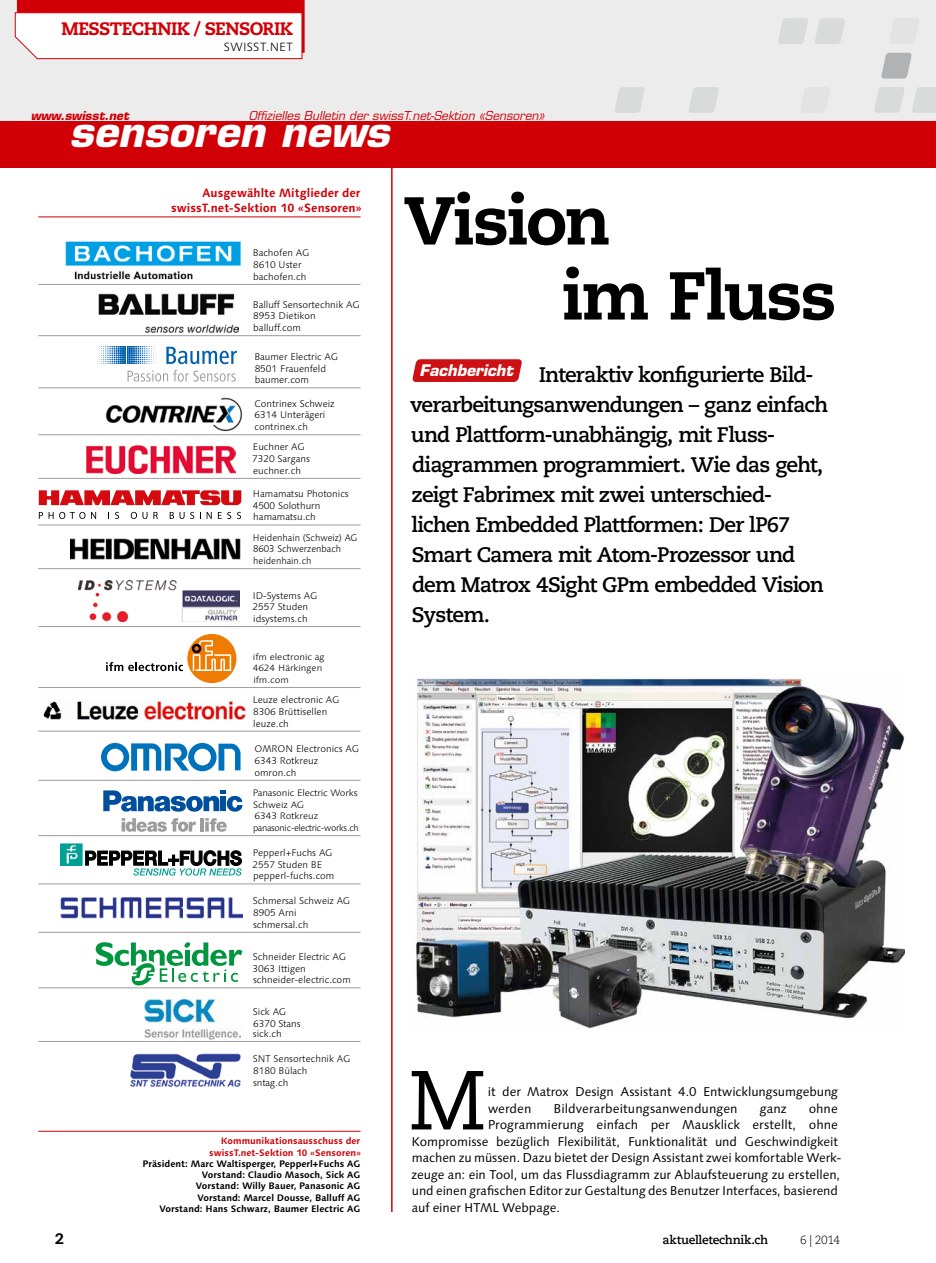
<style>
.page{position:relative;width:936px;height:1263px;background:#fff}
.page>*{position:absolute;margin:0;border:0;box-sizing:border-box;transform-origin:0 0}
.t1{font:83.4px "Caecilia";color:#000}
.t2{font:800 67.5px/75px "Caecilia";letter-spacing:-.035em;color:#000}
.t3{font:italic 700 42px "Eurostile";color:#fff}
.t4{font:700 21px/30px "Caecilia";letter-spacing:-.04em;color:#000}
.t5{font:800 18px "Caecilia";letter-spacing:-.035em;color:#d10007}
.t6{font:800 15px "Caecilia Com 85";color:#000}
.t7{font:12.75px/16.5px "Linotype Syntax";letter-spacing:-.005em;color:#000}
.t8{font:700 12px/15px "Linotype Syntax";color:#d10007;text-align:right}
.t9{font:italic 12px "Eurostile";color:#d10007}
.t10{font:700 12px "Caecilia Com 75";letter-spacing:-.015em;color:#000}
.t11{font:italic 700 12px "Eurostile";color:#d10007}
.t12{font:300 12px "Linotype Syntax";letter-spacing:.025em;color:#000}
.t13{font:300 12px "Caecilia Com 45";color:#000}
.t14{font:300 9.75px/11.7px "Linotype Syntax";color:#000}
.t15{font:300 9.75px/11.7px "Linotype Syntax";color:#000;scale:.95 1}
.t16{font:700 9.3px/11.2px "Linotype Syntax";color:#000;text-align:right}
.t17{font:300 9.3px/11.7px "Linotype Syntax";letter-spacing:-.01em;color:#000;scale:1.04 1}
.t18{font:700 9.3px/11.2px "Linotype Syntax";color:#d10007;text-align:right}
.t19{font:300 9.15px/11.7px "Linotype Syntax";color:#000;scale:1.06 1}
</style>
<div class="page">
<hr style="left:391px;top:156px;width:1px;height:1056px;background:#d10007">
<div style="left:0;top:0;width:935px;height:123px;background:#ececec"></div>
<svg style="left:778px;top:18px;width:30px;height:26px"></svg>
<svg style="left:815px;top:18px;width:30px;height:26px"></svg>
<svg style="left:881px;top:53px;width:30px;height:26px"></svg>
<svg style="left:615px;top:87px;width:30px;height:26px"></svg>
<svg style="left:689px;top:87px;width:30px;height:26px"></svg>
<svg style="left:874px;top:87px;width:30px;height:26px"></svg>
<svg style="left:912px;top:87px;width:23px;height:26px"></svg>
<svg style="left:15px;top:0;width:290px;height:59px;background:#f3bfc1"></svg>
<div style="left:0;top:121px;width:935px;height:46px;background:#d10007"></div>
<svg style="left:412px;top:359px;width:109px;height:23px;background:#cf1b1d"></svg>
<img style="left:411px;top:677px;width:493px;height:352px">
<hr style="left:38px;top:1131px;width:322px;height:1px;background:#d10007">
<hr style="left:38px;top:216px;width:322px;height:1px;background:#d10007">
<hr style="left:38px;top:284px;width:322px;height:1px;background:#9c9c9d">
<hr style="left:38px;top:335px;width:322px;height:1px;background:#9c9c9d">
<hr style="left:38px;top:387px;width:322px;height:1px;background:#9c9c9d">
<hr style="left:38px;top:434px;width:322px;height:1px;background:#9c9c9d">
<hr style="left:38px;top:478px;width:322px;height:1px;background:#9c9c9d">
<hr style="left:38px;top:525px;width:322px;height:1px;background:#9c9c9d">
<hr style="left:38px;top:568px;width:322px;height:1px;background:#9c9c9d">
<hr style="left:38px;top:626px;width:322px;height:1px;background:#9c9c9d">
<hr style="left:38px;top:687px;width:322px;height:1px;background:#9c9c9d">
<hr style="left:38px;top:731px;width:322px;height:1px;background:#9c9c9d">
<hr style="left:38px;top:780px;width:322px;height:1px;background:#9c9c9d">
<hr style="left:38px;top:835px;width:322px;height:1px;background:#9c9c9d">
<hr style="left:38px;top:883px;width:322px;height:1px;background:#9c9c9d">
<hr style="left:38px;top:932px;width:322px;height:1px;background:#9c9c9d">
<hr style="left:38px;top:987px;width:322px;height:1px;background:#9c9c9d">
<hr style="left:38px;top:1041px;width:322px;height:1px;background:#9c9c9d">
<img style="left:65px;top:241px;width:177px;height:39px">
<img style="left:98px;top:293px;width:141px;height:39px">
<svg style="left:97px;top:347px;width:140px;height:34px"></svg>
<img style="left:105px;top:397px;width:137px;height:34px">
<img style="left:86px;top:445px;width:150px;height:29px">
<svg style="left:39px;top:490px;width:202px;height:15px"></svg>
<svg style="left:39px;top:512px;width:4px;height:7px"></svg>
<svg style="left:49px;top:512px;width:36px;height:7px"></svg>
<svg style="left:91px;top:512px;width:5px;height:7px"></svg>
<svg style="left:115px;top:512px;width:4px;height:7px"></svg>
<svg style="left:131px;top:512px;width:16px;height:7px"></svg>
<svg style="left:153px;top:512px;width:5px;height:7px"></svg>
<svg style="left:170px;top:512px;width:14px;height:7px"></svg>
<svg style="left:190px;top:512px;width:4px;height:7px"></svg>
<svg style="left:200px;top:512px;width:12px;height:7px"></svg>
<svg style="left:218px;top:512px;width:13px;height:7px"></svg>
<svg style="left:237px;top:512px;width:4px;height:7px"></svg>
<img style="left:70px;top:539px;width:171px;height:21px">
<img style="left:78px;top:580px;width:162px;height:41px">
<svg style="left:106px;top:662px;width:77px;height:9px"></svg>
<div style="left:188px;top:634px;width:48px;height:48px;background:#ef7c00;border-radius:50%"></div>
<div style="left:188px;top:634px;width:48px;height:49px;border:1px solid #ef7c00;border-radius:50%"></div>
<svg style="left:192px;top:640px;width:39px;height:31px"></svg>
<img style="left:44px;top:701px;width:202px;height:19px">
<svg style="left:101px;top:743px;width:139px;height:28px"></svg>
<svg style="left:122px;top:818px;width:74px;height:14px"></svg>
<hr style="left:200px;top:818px;width:4px;height:13px;background:#9c9c9d">
<svg style="left:205px;top:818px;width:22px;height:14px"></svg>
<svg style="left:103px;top:790px;width:139px;height:22px"></svg>
<div style="left:61px;top:844px;width:21px;height:21px;background:#00a194"></div>
<svg style="left:66px;top:845px;width:12px;height:19px"></svg>
<svg style="left:85px;top:851px;width:157px;height:25px"></svg>
<img style="left:60px;top:898px;width:182px;height:20px">
<svg style="left:96px;top:942px;width:146px;height:43px"></svg>
<img style="left:144px;top:999px;width:97px;height:40px">
<img style="left:130px;top:1053px;width:111px;height:34px">
<h3 class="t5" style="left:61px;top:18px;width:233px">MESSTECHNIK / SENSORIK</h3>
<p class="t12" style="left:224px;top:40px;width:71px">SWISST.NET</p>
<p class="t11" style="left:31px;top:108px;width:100px">www.swisst.net</p>
<p class="t9" style="left:249px;top:108px;width:297px">Offizielles Bulletin der swissT.net-Sektion «Sensoren»</p>
<h3 class="t3" style="left:69px;top:105px;width:322px">sensoren news</h3>
<p class="t8" style="left:171px;top:185px;width:192px">Ausgewählte Mitglieder der swissT.net-Sektion 10 «Sensoren»</p>
<p class="t14" style="left:253px;top:247px;width:58px">Bachofen AG<br>8610 Uster bachofen.ch</p>
<p class="t14" style="left:253px;top:298px;width:108px">Balluff Sensortechnik AG<br>8953 Dietikon balluff.com</p>
<p class="t14" style="left:254px;top:351px;width:85px">Baumer Electric AG<br>8501 Frauenfeld baumer.com</p>
<p class="t14" style="left:254px;top:398px;width:82px">Contrinex Schweiz<br>6314 Unterägeri contrinex.ch</p>
<p class="t14" style="left:252px;top:441px;width:59px">Euchner AG<br>7320 Sargans euchner.ch</p>
<p class="t14" style="left:253px;top:488px;width:98px">Hamamatsu Photonics<br>4500 Solothurn hamamatsu.ch</p>
<p class="t15" style="left:253px;top:531px;width:112px">Heidenhain (Schweiz) AG<br>8603 Schwerzenbach heidenhain.ch</p>
<p class="t14" style="left:252px;top:589px;width:66px">ID-Systems AG<br>2557 Studen idsystems.ch</p>
<p class="t19" style="left:253px;top:651px;width:69px">ifm electronic ag<br>4624 Härkingen ifm.com</p>
<p class="t14" style="left:253px;top:694px;width:88px">Leuze electronic AG<br>8306 Brüttisellen leuze.ch</p>
<p class="t14" style="left:254px;top:743px;width:106px">OMRON Electronics AG<br>6343 Rotkreuz omron.ch</p>
<p class="t17" style="left:253px;top:787px;width:103px">Panasonic Electric Works<br>Schweiz AG<br>6343 Rotkreuz panasonic-electric-works.ch</p>
<p class="t14" style="left:252px;top:847px;width:83px">Pepperl+Fuchs AG<br>2557 Studen BE pepperl-fuchs.com</p>
<p class="t14" style="left:253px;top:895px;width:99px">Schmersal Schweiz AG<br>8905 Arni schmersal.ch</p>
<p class="t14" style="left:252px;top:951px;width:100px">Schneider Electric AG<br>3063 Ittigen schneider-electric.com</p>
<p class="t14" style="left:253px;top:1006px;width:49px">Sick AG<br>6370 Stans</p>
<p class="t14" style="left:253px;top:1028px;width:30px">sick.ch</p>
<p class="t14" style="left:253px;top:1053px;width:99px">SNT Sensortechnik AG<br>8180 Bülach<br>sntag.ch</p>
<p class="t18" style="left:209px;top:1135px;width:153px">Kommunikationsausschuss der swissT.net-Sektion 10 «Sensoren»</p>
<p class="t16" style="left:142px;top:1158px;width:219px">Präsident: Marc Waltisperger, Pepperl+Fuchs AG Vorstand: Claudio Masoch, Sick AG<br>Vorstand: Willy Bauer, Panasonic AG<br>Vorstand: Marcel Dousse, Balluff AG<br>Vorstand: Hans Schwarz, Baumer Electric AG</p>
<h2 class="t2" style="left:561px;top:184px;width:276px;text-indent:-158px">Vision<br>im Fluss</h2>
<p class="t4" style="left:410px;top:360px;width:419px;text-indent:9px"><sup>Fachbericht</sup> Interaktiv konfigurierte Bild&shy;verarbeitungsanwendungen – ganz einfach und Plattform-unabhängig, mit Fluss&shy;diagrammen programmiert. Wie das geht, zeigt Fabrimex mit zwei unterschied&shy;lichen Embedded Plattformen: Der lP67<br>Smart Camera mit Atom-Prozessor und dem Matrox 4Sight GPm embedded Vision System.</p>
<h1 class="t1" style="left:409px;top:1052px;width:79px">M</h1>
<h3 class="t7" style="left:488px;top:1084px;width:351px">it der Matrox Design Assistant 4.0 Entwicklungsumgebung werden</h3>
<h3 class="t7" style="left:553px;top:1100px;width:185px">Bildverarbeitungsanwendungen</h3>
<h3 class="t7" style="left:759px;top:1100px;width:28px">ganz</h3>
<h3 class="t7" style="left:808px;top:1100px;width:31px">ohne</h3>
<h3 class="t7" style="left:487px;top:1117px;width:352px">Programmierung einfach per Mausklick erstellt, ohne</h3>
<h3 class="t7" style="left:411px;top:1133px;width:428px">Kompromisse bezüglich Flexibilität, Funktionalität und Geschwindigkeit</h3>
<h3 class="t7" style="left:412px;top:1150px;width:431px">machen zu müssen. Dazu bietet der Design Assistant zwei komfortable Werk-</h3>
<h3 class="t7" style="left:411px;top:1166px;width:430px">zeuge an: ein Tool, um das Flussdiagramm zur Ablaufsteuerung zu erstellen,</h3>
<h3 class="t7" style="left:412px;top:1183px;width:427px">und einen grafischen Editor zur Gestaltung des Benutzer Interfaces, basierend</h3>
<h3 class="t7" style="left:412px;top:1199px;width:149px">auf einer HTML Webpage.</h3>
<h3 class="t6" style="left:55px;top:1228px;width:10px">2</h3>
<p class="t10" style="left:662px;top:1231px;width:107px">aktuelletechnik.ch</p>
<p class="t13" style="left:800px;top:1232px;width:41px">6 | 2014</p>
</div>
